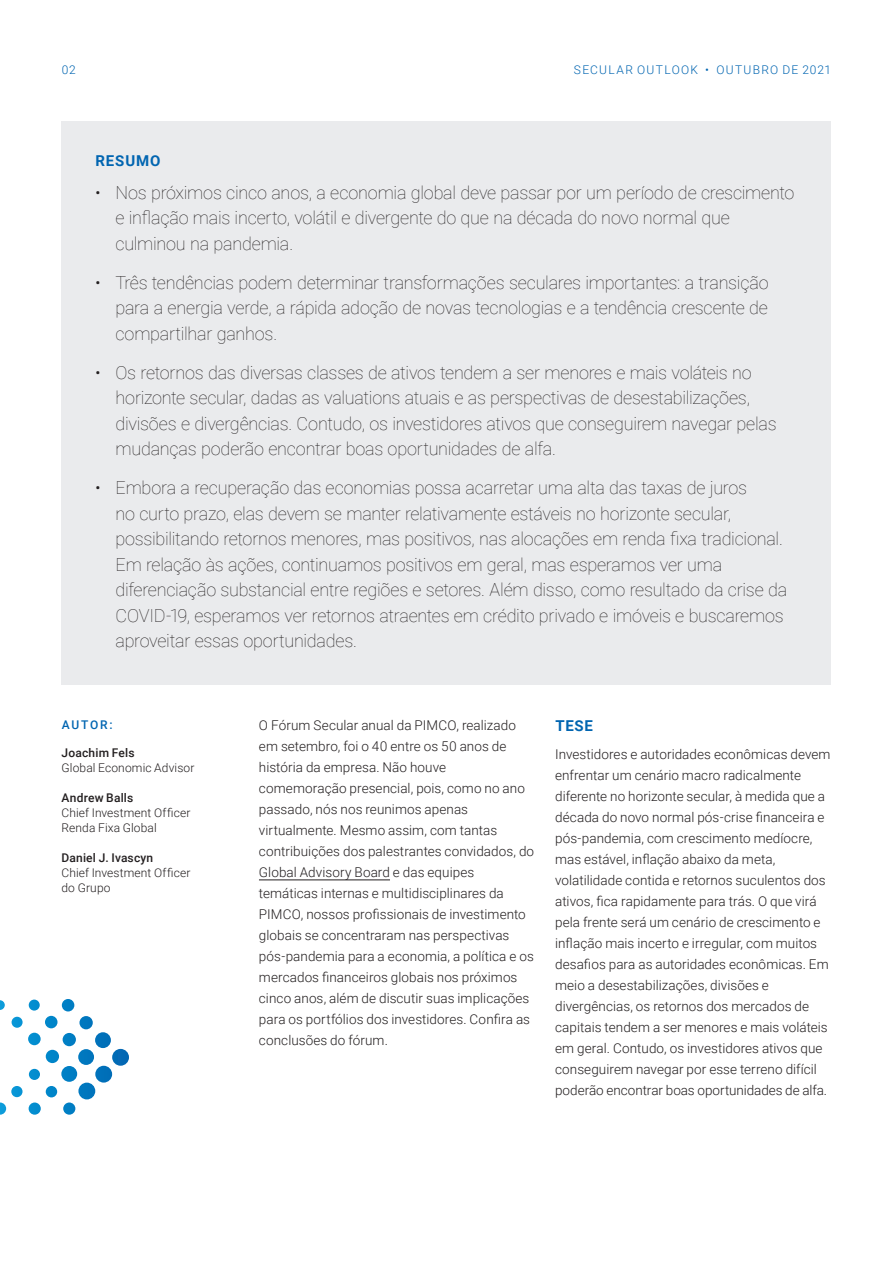
<style>
.page{position:relative;width:893px;height:1263px;background:#fff}
.page>*{position:absolute;margin:0;border:0;box-sizing:border-box;transform-origin:0 0}
.Main_Intro_Rob_Th_16{font:100 18px/25.5px "Roboto";letter-spacing:-.015em;color:#231f20}
.Subhead_Rob_B_10_14{font:700 15px "Roboto";letter-spacing:.06em;color:#0165b1}
.Body_Copy_Rob_L_9_14{font:300 13.5px/21px "Roboto";letter-spacing:.005em;color:#231f20}
.Author_Title_Rob_L_8{font:300 12px/15px "Roboto";letter-spacing:.01em;color:#231f20}
.Author_Name_Rob_M_8{font:500 12px "Roboto";letter-spacing:.015em;color:#231f20}
.t1{font:300 12px "Roboto";letter-spacing:.105em;color:#0165b1}
.Eyebrow_Rob_M_8_11{font:500 12px "Roboto";letter-spacing:.15em;color:#0165b1}
</style>
<div class="page">
<svg style="left:0;top:999px;width:129px;height:116px"></svg>
<div style="left:62px;top:121px;width:769px;height:564px;background:#eaebed"></div>
<hr style="left:259px;top:880px;width:131px;height:1px;background:#231f20">
<p class="t1" style="left:62px;top:62px;width:16px">02</p>
<p class="t1" style="left:574px;top:62px;width:259px">SECULAR OUTLOOK • OUTUBRO DE 2021</p>
<p class="Subhead_Rob_B_10_14" style="left:96px;top:151px;width:67px">RESUMO</p>
<p class="Main_Intro_Rob_Th_16" style="left:116px;top:179px;width:680px;text-indent:-20px">• Nos próximos cinco anos, a economia global deve passar por um período de crescimento e inflação mais incerto, volátil e divergente do que na década do novo normal que culminou na pandemia.</p>
<p class="Main_Intro_Rob_Th_16" style="left:116px;top:269px;width:655px;text-align:justify;text-indent:-20px">• Três tendências podem determinar transformações seculares importantes: a transição para a energia verde, a rápida adoção de novas tecnologias e a tendência crescente de compartilhar ganhos.</p>
<p class="Main_Intro_Rob_Th_16" style="left:116px;top:359px;width:663px;text-indent:-20px">• Os retornos das diversas classes de ativos tendem a ser menores e mais voláteis no horizonte secular, dadas as valuations atuais e as perspectivas de desestabilizações, divisões e divergências. Contudo, os investidores ativos que conseguirem navegar pelas mudanças poderão encontrar boas oportunidades de alfa.</p>
<p class="Main_Intro_Rob_Th_16" style="left:116px;top:474px;width:673px;text-indent:-20px">• Embora a recuperação das economias possa acarretar uma alta das taxas de juros<br>no curto prazo, elas devem se manter relativamente estáveis no horizonte secular, possibilitando retornos menores, mas positivos, nas alocações em renda fixa tradicional.<br>Em relação às ações, continuamos positivos em geral, mas esperamos ver uma diferenciação substancial entre regiões e setores. Além disso, como resultado da crise da COVID-19, esperamos ver retornos atraentes em crédito privado e imóveis e buscaremos aproveitar essas oportunidades.</p>
<p class="Eyebrow_Rob_M_8_11" style="left:62px;top:716px;width:52px">AUTOR:</p>
<p class="Author_Name_Rob_M_8" style="left:62px;top:744px;width:75px">Joachim Fels</p>
<p class="Author_Title_Rob_L_8" style="left:62px;top:760px;width:134px">Global Economic Advisor</p>
<p class="Author_Name_Rob_M_8" style="left:62px;top:789px;width:73px">Andrew Balls</p>
<p class="Author_Title_Rob_L_8" style="left:62px;top:805px;width:130px">Chief Investment Officer</p>
<p class="Author_Title_Rob_L_8" style="left:62px;top:820px;width:97px">Renda Fixa Global</p>
<p class="Author_Name_Rob_M_8" style="left:62px;top:849px;width:93px">Daniel J. Ivascyn</p>
<p class="Author_Title_Rob_L_8" style="left:62px;top:865px;width:130px">Chief Investment Officer do Grupo</p>
<p class="Body_Copy_Rob_L_9_14" style="left:259px;top:714px;width:277px">O Fórum Secular anual da PIMCO, realizado em setembro, foi o 40 entre os 50 anos de história da empresa. Não houve comemoração presencial, pois, como no ano passado, nós nos reunimos apenas virtualmente. Mesmo assim, com tantas contribuições dos palestrantes convidados, do Global Advisory Board e das equipes temáticas internas e multidisciplinares da PIMCO, nossos profissionais de investimento globais se concentraram nas perspectivas pós-pandemia para a economia, a política e os mercados financeiros globais nos próximos cinco anos, além de discutir suas implicações para os portfólios dos investidores. Confira as conclusões do fórum.</p>
<p class="Subhead_Rob_B_10_14" style="left:555px;top:715px;width:39px">TESE</p>
<p class="Body_Copy_Rob_L_9_14" style="left:555px;top:743px;width:277px">Investidores e autoridades econômicas devem enfrentar um cenário macro radicalmente diferente no horizonte secular, à medida que a década do novo normal pós-crise financeira e pós-pandemia, com crescimento medíocre, mas estável, inflação abaixo da meta, volatilidade contida e retornos suculentos dos ativos, fica rapidamente para trás. O que virá pela frente será um cenário de crescimento e inflação mais incerto e irregular, com muitos desafios para as autoridades econômicas. Em meio a desestabilizações, divisões e divergências, os retornos dos mercados de capitais tendem a ser menores e mais voláteis em geral. Contudo, os investidores ativos que conseguirem navegar por esse terreno difícil poderão encontrar boas oportunidades de alfa.</p>
</div>
